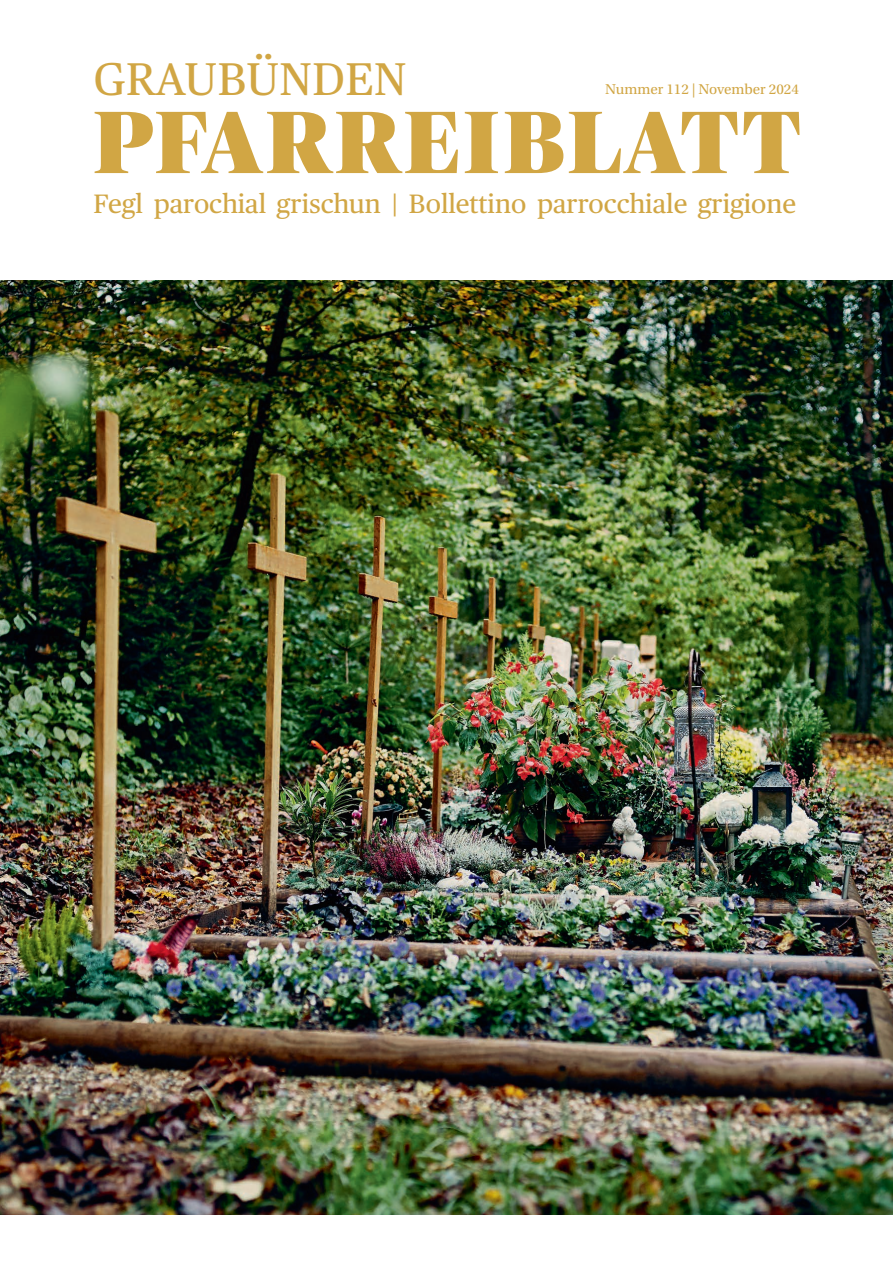
<style>
.page{position:relative;width:893px;height:1263px;background:#fff}
.page>*{position:absolute;margin:0;border:0;box-sizing:border-box;transform-origin:0 0}
.t1{font:900 88.35px "Publico Banner";letter-spacing:.045em;color:#d1a644}
.t2{font:45.75px "Publico Text";letter-spacing:.015em;color:#d1a644}
.t3{font:26.55px "Publico Text";color:#d1a644}
.t4{font:15px "Utopia Std";color:#d1a644}
</style>
<div class="page">
<img style="left:0;top:281px;width:893px;height:934px">
<h2 class="t2" style="left:94px;top:52px;width:314px">GRAUBÜNDEN</h2>
<h1 class="t1" style="left:94px;top:93px;width:708px">PFARREIBLATT</h1>
<p class="t4" style="left:605px;top:81px;width:195px">Nummer 112 | November 2024</p>
<p class="t3" style="left:94px;top:188px;width:704px">Fegl parochial grischun | Bollettino parrocchiale grigione</p>
</div>
